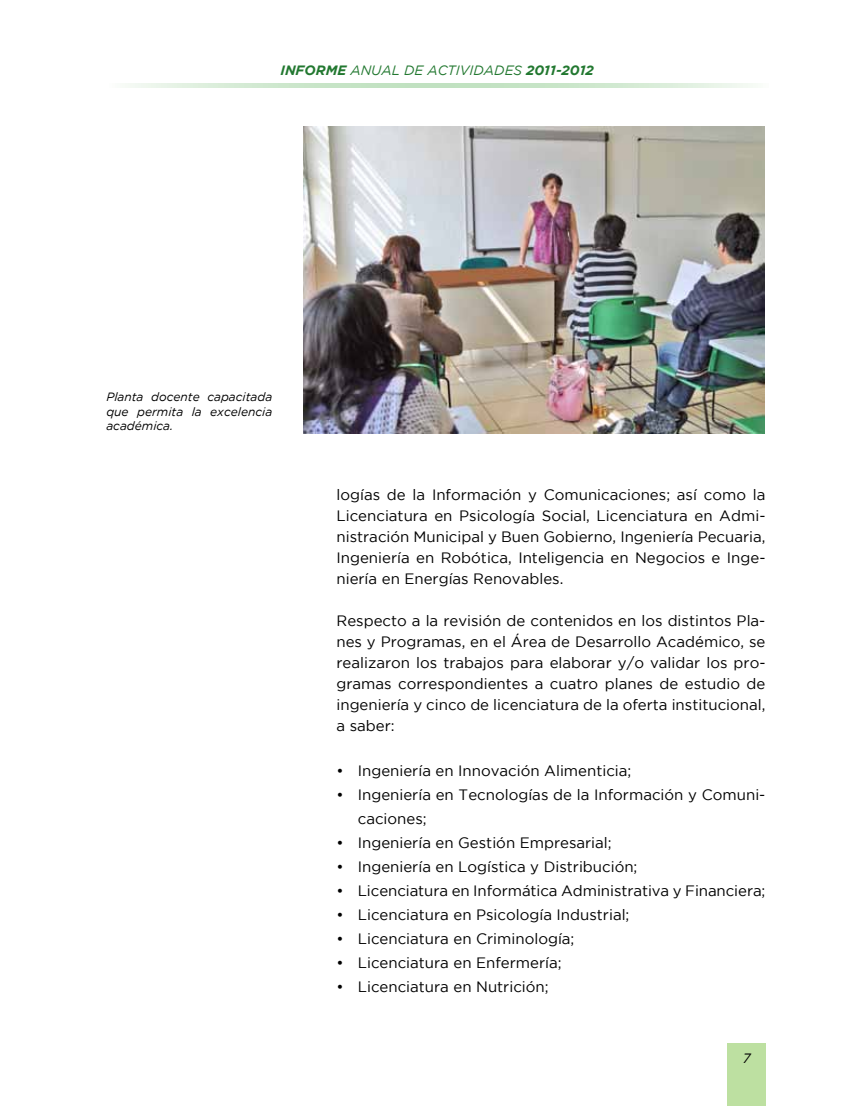
<style>
.page{position:relative;width:851px;height:1106px;background:#fff}
.page>*{position:absolute;margin:0;border:0;box-sizing:border-box;transform-origin:0 0}
.t1{font:15px/21px "Gotham";color:#000;text-align:justify}
.t2{font:italic 13.5px "Gotham";color:#227830}
.t3{font:italic 13.5px "Gotham";color:#000}
.t4{font:italic 12px/14.4px "Gotham";color:#000;text-align:justify}
.s1{font-weight:700}
</style>
<div class="page">
<svg style="left:128px;top:84px;width:625px;height:3px;background:#d2e9d1"></svg>
<div style="left:727px;top:1043px;width:38px;height:63px;background:#bde0a1"></div>
<img style="left:303px;top:127px;width:461px;height:307px">
<p class="t2" style="left:280px;top:63px;width:315px"><span class="s1">INFORME</span> ANUAL DE ACTIVIDADES <span class="s1">2011-2012</span></p>
<p class="t4" style="left:106px;top:390px;width:167px">Planta docente capacitada que permita la excelencia académica.</p>
<p class="t1" style="left:336px;top:484px;width:430px">logías de la Información y Comunicaciones; así como la Licenciatura en Psicología Social, Licenciatura en Admi&shy;nistración Municipal y Buen Gobierno, Ingeniería Pecuaria, Ingeniería en Robótica, Inteligencia en Negocios e Inge&shy;niería en Energías Renovables.</p>
<p class="t1" style="left:336px;top:610px;width:430px">Respecto a la revisión de contenidos en los distintos Pla&shy;nes y Programas, en el Área de Desarrollo Académico, se realizaron los trabajos para elaborar y/o validar los pro&shy;gramas correspondientes a cuatro planes de estudio de ingeniería y cinco de licenciatura de la oferta institucional, a saber:</p>
<p class="t1" style="left:336px;top:760px;width:296px">• Ingeniería en Innovación Alimenticia;</p>
<p class="t1" style="left:358px;top:782px;width:409px;line-height:24px;text-indent:-21px">• Ingeniería en Tecnologías de la Información y Comuni&shy;caciones;</p>
<p class="t1" style="left:336px;top:832px;width:276px">• Ingeniería en Gestión Empresarial;</p>
<p class="t1" style="left:336px;top:856px;width:302px">• Ingeniería en Logística y Distribución;</p>
<p class="t1" style="left:336px;top:880px;width:430px">• Licenciatura en Informática Administrativa y Financiera;</p>
<p class="t1" style="left:336px;top:904px;width:294px">• Licenciatura en Psicología Industrial;</p>
<p class="t1" style="left:336px;top:928px;width:239px">• Licenciatura en Criminología;</p>
<p class="t1" style="left:336px;top:952px;width:226px">• Licenciatura en Enfermería;</p>
<p class="t1" style="left:336px;top:976px;width:213px">• Licenciatura en Nutrición;</p>
<p class="t3" style="left:742px;top:1050px;width:9px">7</p>
</div>
